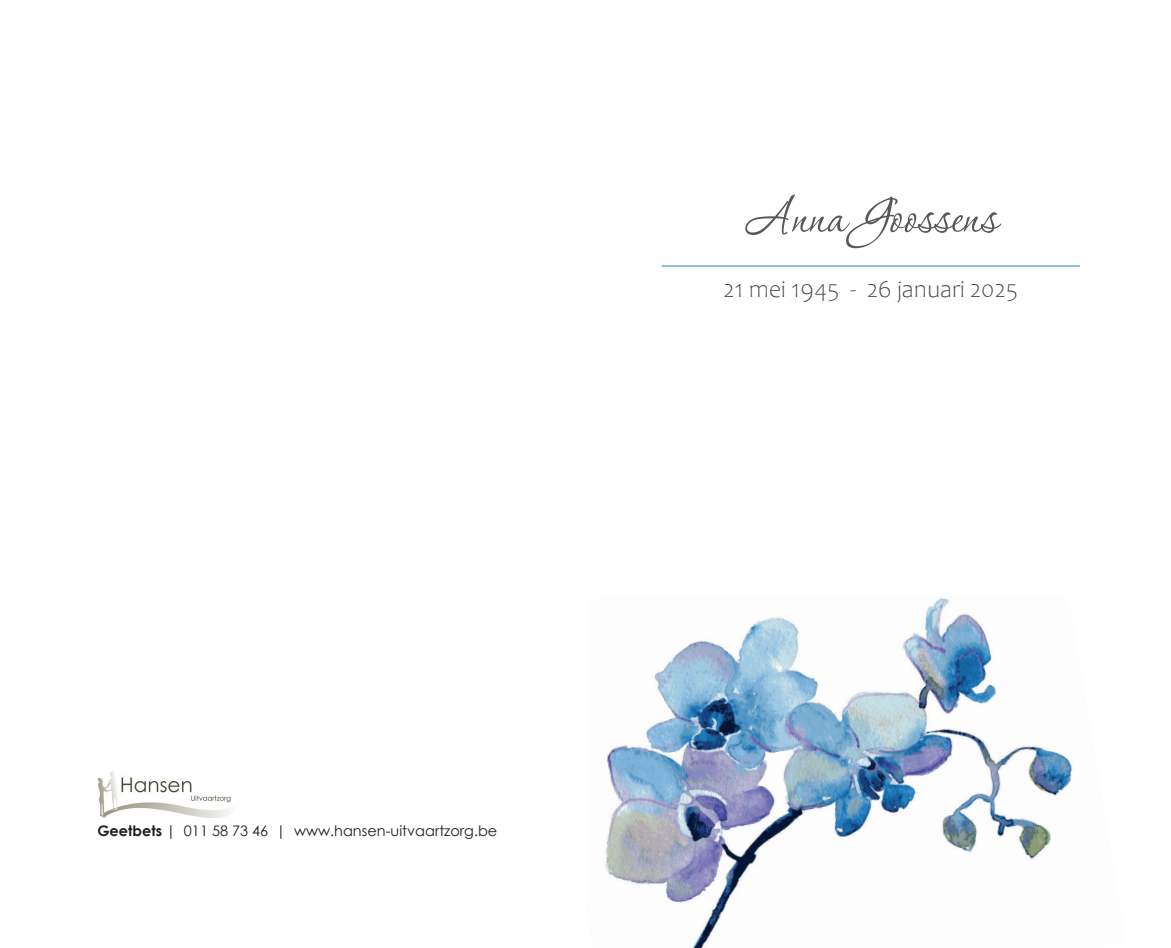
<style>
.page{position:relative;width:1171px;height:948px;background:#fff}
.page>*{position:absolute;margin:0;border:0;box-sizing:border-box;transform-origin:0 0}
.t1{font:63px "Corinthia";color:#57585a}
.t2{font:300 24.5px "Candara";color:#3e3e3f}
.t3{font:14.53px "Century Gothic";color:#231f20}
.s1{font-weight:700}
</style>
<div class="page">
<img style="left:98px;top:771px;width:133px;height:47px">
<img style="left:605px;top:598px;width:468px;height:349px">
<hr style="left:662px;top:265px;width:418px;height:1px;background:#2780be">
<p class="t3" style="left:97px;top:820px;width:401px"><span class="s1">Geetbets</span> | 011 58 73 46 | www.hansen-uitvaartzorg.be</p>
<h1 class="t1" style="left:744px;top:178px;width:254px">Anna Goossens</h1>
<h2 class="t2" style="left:723px;top:275px;width:296px">21 mei 1945 - 26 januari 2025</h2>
</div>
